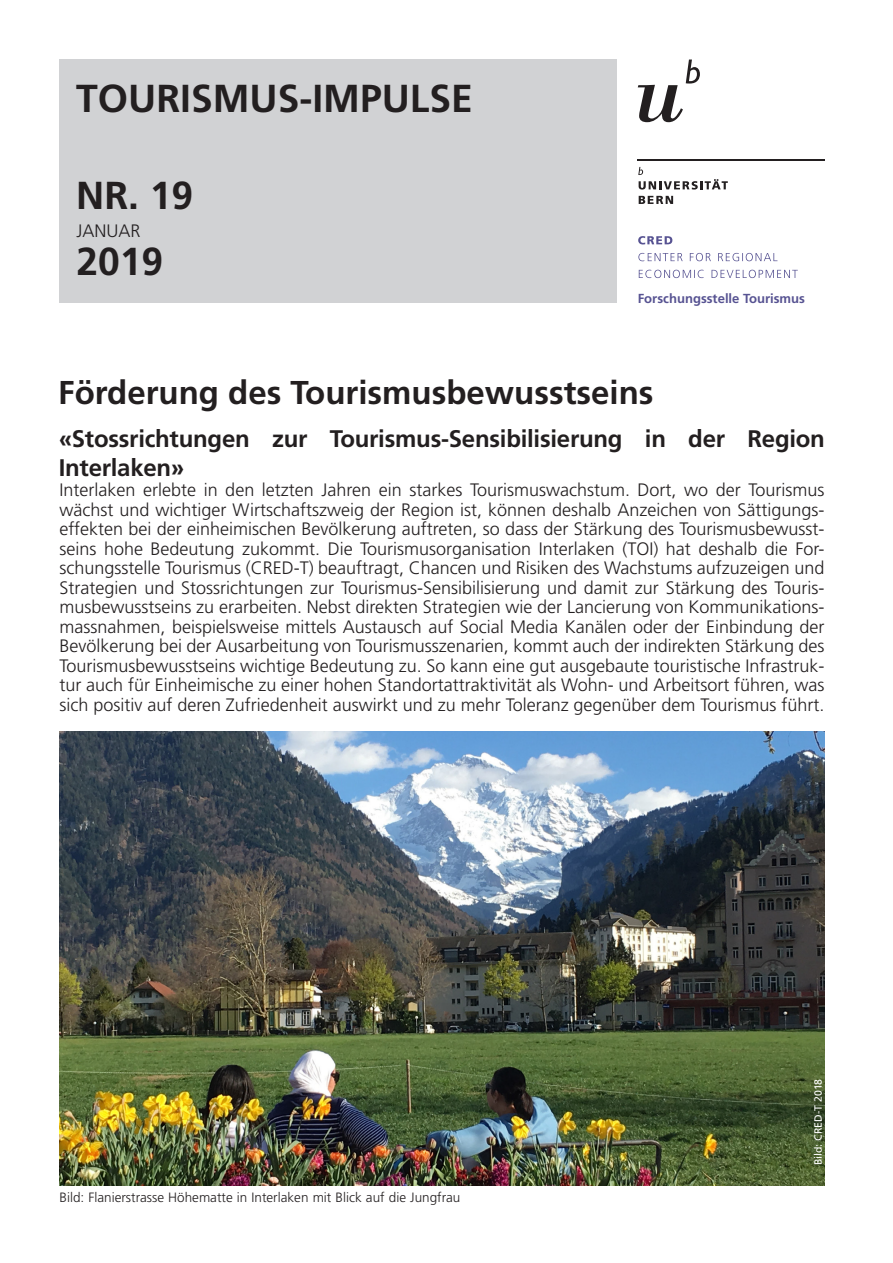
<style>
.page{position:relative;width:893px;height:1263px;background:#fff}
.page>*{position:absolute;margin:0;border:0;box-sizing:border-box;transform-origin:0 0}
.t1{font:700 39px "Frutiger";color:#231f20}
.Haupttitel_Frutiger{font:700 33px "Frutiger";color:#231f20}
.Untertitel_Frutiger{font:700 24px/28.8px "Frutiger";letter-spacing:-.01em;color:#231f20}
.Lead_Frutiger_Light{font:300 18px/19.5px "Frutiger";color:#231f20;text-align:justify}
.Umschlag_Untertitel{font:300 13.5px "Frutiger";color:#231f20}
.t2{font:700 13.05px "Frutiger";color:#575392}
.Bildlegende_Frutiger{font:10.5px "Frutiger";color:#fff}
</style>
<div class="page">
<div style="left:60px;top:60px;width:557px;height:243px;background:#d1d2d4"></div>
<svg style="left:639px;top:270px;width:159px;height:8px"></svg>
<svg style="left:638px;top:253px;width:139px;height:8px"></svg>
<svg style="left:638px;top:236px;width:34px;height:8px"></svg>
<svg style="left:638px;top:60px;width:62px;height:62px"></svg>
<hr style="left:638px;top:159px;width:187px;height:2px;background:#231f20">
<svg style="left:638px;top:167px;width:90px;height:23px"></svg>
<svg style="left:639px;top:196px;width:34px;height:8px"></svg>
<img style="left:60px;top:732px;width:764px;height:453px">
<h1 class="t1" style="left:76px;top:76px;width:398px">TOURISMUS-IMPULSE</h1>
<p class="t1" style="left:76px;top:173px;width:119px">NR. 19</p>
<p class="Lead_Frutiger_Light" style="left:77px;top:221px;width:66px">JANUAR</p>
<p class="t1" style="left:77px;top:238px;width:88px">2019</p>
<p class="t2" style="left:638px;top:291px;width:169px">Forschungsstelle Tourismus</p>
<p class="Haupttitel_Frutiger" style="left:58px;top:373px;width:597px">Förderung des Tourismusbewusstseins</p>
<p class="Untertitel_Frutiger" style="left:59px;top:425px;width:768px">«Stossrichtungen zur Tourismus-Sensibilisierung in der Region<br>Interlaken»</p>
<p class="Lead_Frutiger_Light" style="left:60px;top:481px;width:766px">Interlaken erlebte in den letzten Jahren ein starkes Tourismuswachstum. Dort, wo der Tourismus wächst und wichtiger Wirtschaftszweig der Region ist, können deshalb Anzeichen von Sättigungs&shy;effekten bei der einheimischen Bevölkerung auftreten, so dass der Stärkung des Tourismusbewusst&shy;seins hohe Bedeutung zukommt. Die Tourismusorganisation Interlaken (TOI) hat deshalb die For&shy;schungsstelle Tourismus (CRED-T) beauftragt, Chancen und Risiken des Wachstums aufzuzeigen und Strategien und Stossrichtungen zur Tourismus-Sensibilisierung und damit zur Stärkung des Touris&shy;musbewusstseins zu erarbeiten. Nebst direkten Strategien wie der Lancierung von Kommunikations&shy;massnahmen, beispielsweise mittels Austausch auf Social Media Kanälen oder der Einbindung der Bevölkerung bei der Ausarbeitung von Tourismusszenarien, kommt auch der indirekten Stärkung des Tourismusbewusstseins wichtige Bedeutung zu. So kann eine gut ausgebaute touristische Infrastruk&shy;tur auch für Einheimische zu einer hohen Standortattraktivität als Wohn- und Arbeitsort führen, was sich positiv auf deren Zufriedenheit auswirkt und zu mehr Toleranz gegenüber dem Tourismus führt.</p>
<p class="Umschlag_Untertitel" style="left:60px;top:1190px;width:402px">Bild: Flanierstrasse Höhematte in Interlaken mit Blick auf die Jungfrau</p>
<p class="Bildlegende_Frutiger" style="left:812px;top:1165px;width:88px;rotate:-90deg">Bild: CRED-T 2018</p>
</div>
